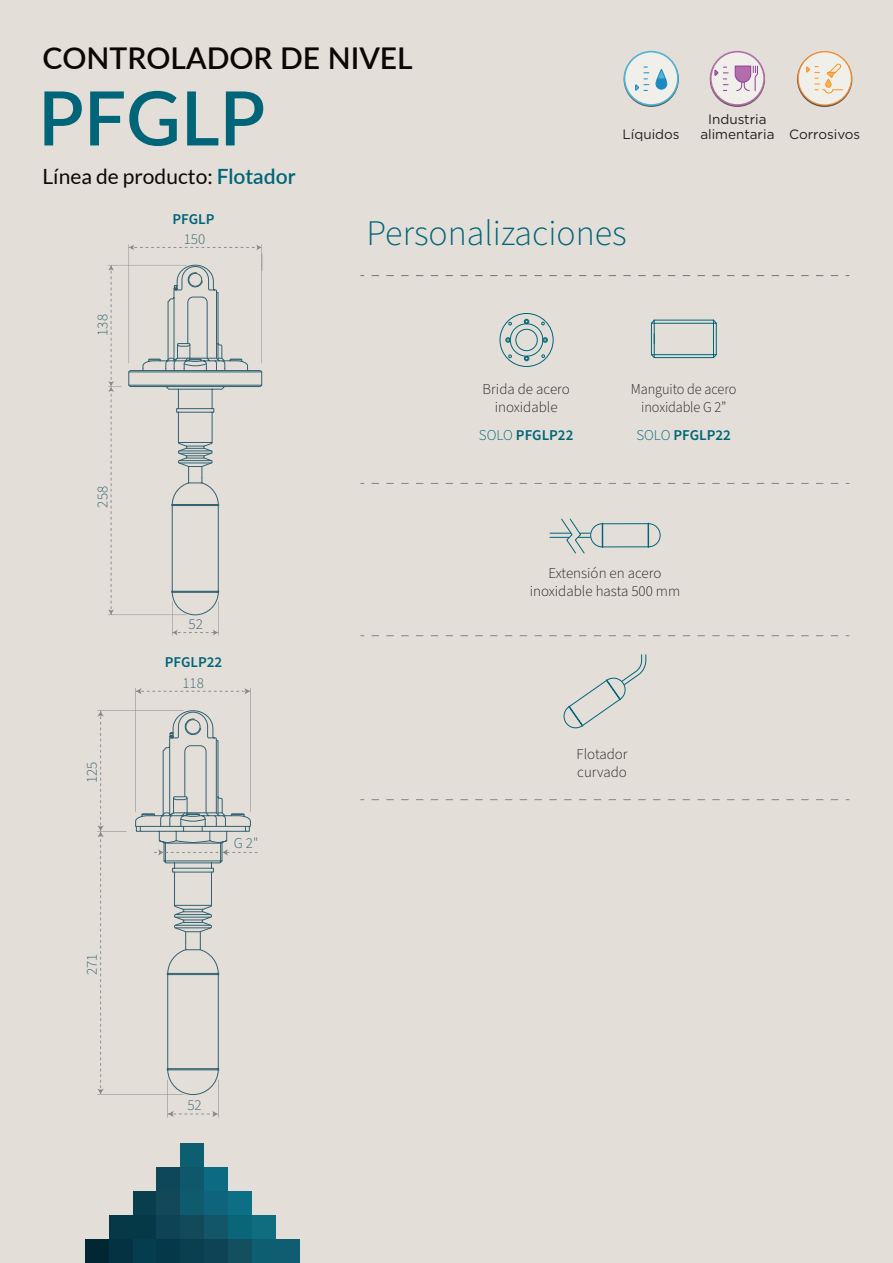
<style>
.page{position:relative;width:893px;height:1263px;background:#e3dfd8}
.page>*{position:absolute;margin:0;border:0;box-sizing:border-box;transform-origin:0 0}
.t1{font:600 75px "Lato";color:#016579}
.t2{font:300 36px "Source Sans Pro";color:#016579}
.t3{font:600 30px "Lato";color:#0a0705}
.t4{font:21px "Lato";color:#0a0705}
.t5{font:300 15px/18px "Source Sans Pro";color:#231f20;text-align:center}
.t6{font:600 15px "Source Sans Pro";color:#016579}
.t7{font:300 15px/18px "Source Sans Pro";color:#231f20;text-align:center;scale:.96 1}
.t8{font:300 15px "Source Sans Pro";color:#326171}
.t9{font:13.5px "Gotham";color:#231f20}
.s1{font-weight:600;color:#016579}
.s2{font-weight:300}
</style>
<div class="page">
<div style="left:85px;top:1239px;width:24px;height:24px;background:#012732"></div>
<div style="left:109px;top:1215px;width:24px;height:24px;background:#063848"></div>
<div style="left:109px;top:1239px;width:24px;height:24px;background:#053242"></div>
<div style="left:133px;top:1191px;width:23px;height:24px;background:#093e4c"></div>
<div style="left:133px;top:1215px;width:23px;height:24px;background:#063948"></div>
<div style="left:133px;top:1239px;width:23px;height:24px;background:#063d4e"></div>
<div style="left:156px;top:1167px;width:24px;height:24px;background:#0d4759"></div>
<div style="left:156px;top:1191px;width:24px;height:24px;background:#124858"></div>
<div style="left:156px;top:1215px;width:24px;height:24px;background:#0d4355"></div>
<div style="left:156px;top:1239px;width:24px;height:24px;background:#053848"></div>
<div style="left:180px;top:1143px;width:24px;height:24px;background:#0e5e72"></div>
<div style="left:180px;top:1167px;width:24px;height:24px;background:#0f576a"></div>
<div style="left:180px;top:1191px;width:24px;height:24px;background:#0f5b6e"></div>
<div style="left:180px;top:1215px;width:24px;height:24px;background:#134a5b"></div>
<div style="left:180px;top:1239px;width:24px;height:24px;background:#093f4e"></div>
<div style="left:204px;top:1167px;width:24px;height:24px;background:#0c6b82"></div>
<div style="left:204px;top:1191px;width:24px;height:24px;background:#0f637c"></div>
<div style="left:204px;top:1215px;width:24px;height:24px;background:#115669"></div>
<div style="left:204px;top:1239px;width:24px;height:24px;background:#0d4355"></div>
<div style="left:228px;top:1191px;width:24px;height:24px;background:#0c6f86"></div>
<div style="left:228px;top:1215px;width:24px;height:24px;background:#086678"></div>
<div style="left:228px;top:1239px;width:24px;height:24px;background:#144f60"></div>
<div style="left:252px;top:1215px;width:24px;height:24px;background:#0f6d7f"></div>
<div style="left:252px;top:1239px;width:24px;height:24px;background:#0e5e71"></div>
<div style="left:276px;top:1239px;width:24px;height:24px;background:#0f5d71"></div>
<svg style="left:797px;top:51px;width:56px;height:56px"></svg>
<div style="left:798px;top:52px;width:53px;height:53px;background:#f1efea;border-radius:50%"></div>
<div style="left:797px;top:51px;width:55px;height:55px;border:1px solid #f5892e;border-radius:50%"></div>
<svg style="left:806px;top:63px;width:37px;height:31px"></svg>
<svg style="left:623px;top:51px;width:56px;height:56px"></svg>
<div style="left:624px;top:52px;width:54px;height:53px;background:#f1efea;border-radius:50%"></div>
<div style="left:624px;top:51px;width:55px;height:55px;border:2px solid #4fb4d1;border-radius:50%"></div>
<svg style="left:635px;top:67px;width:14px;height:24px"></svg>
<svg style="left:655px;top:68px;width:13px;height:22px"></svg>
<svg style="left:710px;top:51px;width:55px;height:56px"></svg>
<div style="left:711px;top:52px;width:53px;height:53px;background:#f1efea;border-radius:50%"></div>
<div style="left:710px;top:51px;width:55px;height:55px;border:2px solid #b46dac;border-radius:50%"></div>
<svg style="left:714px;top:67px;width:14px;height:24px"></svg>
<svg style="left:734px;top:65px;width:24px;height:26px"></svg>
<svg style="left:97px;top:688px;width:161px;height:429px"></svg>
<svg style="left:108px;top:244px;width:155px;height:392px"></svg>
<svg style="left:563px;top:654px;width:84px;height:75px"></svg>
<hr style="left:603px;top:523px;width:45px;height:1px;background:#016579">
<hr style="left:603px;top:546px;width:45px;height:1px;background:#016579">
<svg style="left:647px;top:522px;width:14px;height:26px"></svg>
<svg style="left:550px;top:518px;width:53px;height:36px"></svg>
<div style="left:500px;top:313px;width:53px;height:54px;border:1px solid #016579;border-radius:50%"></div>
<div style="left:515px;top:329px;width:23px;height:22px;border:1px solid #016579;border-radius:50%"></div>
<svg style="left:508px;top:355px;width:4px;height:3px"></svg>
<svg style="left:508px;top:322px;width:4px;height:3px"></svg>
<svg style="left:541px;top:322px;width:4px;height:3px"></svg>
<svg style="left:541px;top:354px;width:4px;height:4px"></svg>
<div style="left:510px;top:323px;width:33px;height:34px;border:1px solid #016579;border-radius:50%"></div>
<svg style="left:524px;top:319px;width:5px;height:5px"></svg>
<svg style="left:542px;top:337px;width:6px;height:6px"></svg>
<svg style="left:524px;top:356px;width:5px;height:5px"></svg>
<svg style="left:505px;top:337px;width:6px;height:6px"></svg>
<svg style="left:650px;top:319px;width:67px;height:39px"></svg>
<svg style="left:372px;top:275px;width:477px;height:1px"></svg>
<svg style="left:372px;top:483px;width:477px;height:1px"></svg>
<svg style="left:372px;top:635px;width:477px;height:1px"></svg>
<svg style="left:372px;top:799px;width:477px;height:1px"></svg>
<h3 class="t3" style="left:43px;top:36px;width:372px">CONTROLADOR DE NIVEL</h3>
<h1 class="t1" style="left:38px;top:64px;width:229px">PFGLP</h1>
<h3 class="t4" style="left:43px;top:165px;width:254px">Línea de producto: <span class="s1">Flotador</span></h3>
<p class="t9" style="left:708px;top:111px;width:60px">Industria</p>
<p class="t9" style="left:623px;top:126px;width:59px">Líquidos</p>
<p class="t9" style="left:700px;top:126px;width:76px">alimentaria</p>
<p class="t6" style="left:172px;top:209px;width:43px">PFGLP</p>
<p class="t8" style="left:184px;top:229px;width:23px">150</p>
<h2 class="t2" style="left:367px;top:209px;width:262px">Personalizaciones</h2>
<p class="t9" style="left:789px;top:126px;width:73px">Corrosivos</p>
<p class="t8" style="left:93px;top:336px;width:23px;rotate:-90deg">138</p>
<p class="t8" style="left:93px;top:508px;width:23px;rotate:-90deg">258</p>
<p class="t8" style="left:82px;top:783px;width:23px;rotate:-90deg">125</p>
<p class="t8" style="left:189px;top:614px;width:16px">52</p>
<p class="t6" style="left:165px;top:652px;width:59px">PFGLP22</p>
<p class="t8" style="left:182px;top:672px;width:23px">118</p>
<p class="t8" style="left:234px;top:833px;width:26px">G 2"</p>
<p class="t5" style="left:483px;top:380px;width:89px">Brida de acero inoxidable</p>
<p class="t7" style="left:631px;top:380px;width:111px">Manguito de acero inoxidable G 2”</p>
<p class="t6" style="left:479px;top:425px;width:96px"><span class="s2">SOLO</span> PFGLP22</p>
<p class="t6" style="left:636px;top:425px;width:96px"><span class="s2">SOLO</span> PFGLP22</p>
<p class="t5" style="left:530px;top:564px;width:152px">Extensión en acero inoxidable hasta 500 mm</p>
<p class="t5" style="left:577px;top:745px;width:53px;text-align:left">Flotador curvado</p>
<p class="t8" style="left:82px;top:975px;width:23px;rotate:-90deg">271</p>
<p class="t8" style="left:187px;top:1095px;width:16px">52</p>
</div>
